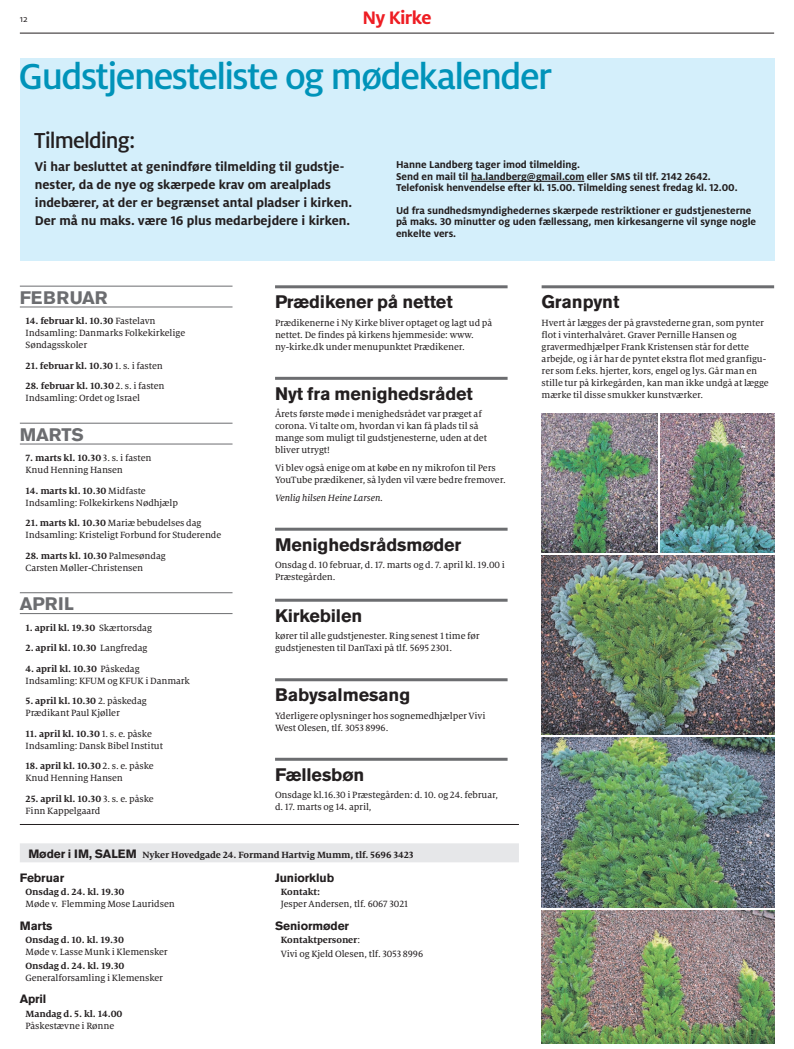
<style>
.page{position:relative;width:794px;height:1049px;background:#fff}
.page>*{position:absolute;margin:0;border:0;box-sizing:border-box;transform-origin:0 0}
.t1{font:500 40px "Milo OT";letter-spacing:-.04em;color:#0093b9}
.t2{font:500 24px "Milo OT";letter-spacing:-.04em;color:#231f20}
.t3{font:700 20px "Milo OT";letter-spacing:-.035em;color:#ee1d23}
.t4{font:700 18px "Akzidenz Grotesk BE";letter-spacing:-.01em;color:#231f20}
.t5{font:700 18px "Akzidenz Grotesk BE";letter-spacing:-.01em;color:#6c6d70}
.t6{font:700 18px "Akzidenz Grotesk BE";letter-spacing:.015em;color:#6c6d70}
.t7{font:700 14px/18px "Milo OT";letter-spacing:-.005em;color:#231f20}
.t8{font:700 12px "Akzidenz Grotesk BE";letter-spacing:-.01em;color:#231f20}
.t9{font:700 11px/11.5px "Milo OT";letter-spacing:-.005em;color:#231f20}
.t10{font:10px/12px "Milo Serif OT Text";letter-spacing:-.01em;color:#231f20}
.t11{font:700 10px "Milo Serif OT";letter-spacing:-.01em;color:#231f20}
.t12{font:10px "Milo Serif OT Text Ita";letter-spacing:-.01em;color:#231f20}
.t13{font:10px "Milo OT";color:#231f20}
.s1{font-family:"Milo Serif OT Text";font-weight:400}
.s2{font-family:"Milo Serif OT";font-weight:700}
.s3{font-family:"Akzidenz Grotesk BE";font-size:12px}
</style>
<div class="page">
<hr style="left:20px;top:33px;width:754px;height:1px;background:#231f20">
<div style="left:20px;top:58px;width:754px;height:203px;background:#d4effb"></div>
<hr style="left:20px;top:286px;width:212px;height:1px;background:#6c6d70">
<hr style="left:20px;top:306px;width:212px;height:1px;background:#6c6d70">
<hr style="left:20px;top:423px;width:212px;height:1px;background:#6c6d70">
<hr style="left:20px;top:443px;width:212px;height:1px;background:#6c6d70">
<hr style="left:20px;top:592px;width:212px;height:1px;background:#6c6d70">
<hr style="left:20px;top:613px;width:212px;height:1px;background:#6c6d70">
<hr style="left:275px;top:285px;width:232px;height:3px;background:#6c6d70">
<hr style="left:275px;top:377px;width:232px;height:3px;background:#6c6d70">
<hr style="left:275px;top:528px;width:232px;height:3px;background:#6c6d70">
<hr style="left:275px;top:599px;width:232px;height:3px;background:#6c6d70">
<hr style="left:275px;top:678px;width:232px;height:3px;background:#6c6d70">
<hr style="left:275px;top:758px;width:232px;height:3px;background:#6c6d70">
<hr style="left:541px;top:285px;width:233px;height:3px;background:#6c6d70">
<div style="left:20px;top:843px;width:499px;height:19px;background:#e6e7e9"></div>
<hr style="left:471px;top:181px;width:113px;height:1px;background:#231f20">
<img style="left:541px;top:414px;width:117px;height:138px">
<img style="left:660px;top:414px;width:114px;height:138px">
<img style="left:541px;top:556px;width:233px;height:178px">
<img style="left:541px;top:737px;width:233px;height:170px">
<img style="left:541px;top:910px;width:233px;height:133px">
<hr style="left:20px;top:824px;width:499px;height:1px;background:#231f20">
<p class="t13" style="left:20px;top:14px;width:9px">12</p>
<h3 class="t3" style="left:362px;top:7px;width:70px">Ny Kirke</h3>
<h1 class="t1" style="left:18px;top:55px;width:535px">Gudstjenesteliste og mødekalender</h1>
<h2 class="t2" style="left:34px;top:127px;width:103px">Tilmelding:</h2>
<h3 class="t7" style="left:35px;top:157px;width:319px">Vi har besluttet at genindføre tilmelding til gudstje&shy;nester, da de nye og skærpede krav om arealplads indebærer, at der er begrænset antal pladser i kirken.<br>Der må nu maks. være 16 plus medarbejdere i kirken.</h3>
<p class="t9" style="left:396px;top:159px;width:343px">Hanne Landberg tager imod tilmelding.<br>Send en mail til ha.landberg@gmail.com eller SMS til tlf. 2142 2642.<br>Telefonisk henvendelse efter kl. 15.00. Tilmelding senest fredag kl. 12.00.</p>
<p class="t9" style="left:396px;top:205px;width:362px">Ud fra sundhedsmyndighedernes skærpede restriktioner er gudstjenesterne på maks. 30 minutter og uden fællessang, men kirkesangerne vil synge nogle enkelte vers.</p>
<h3 class="t6" style="left:20px;top:287px;width:89px">FEBRUAR</h3>
<p class="t11" style="left:26px;top:315px;width:131px">14. februar kl. 10.30 <span class="s1">Fastelavn</span></p>
<p class="t10" style="left:26px;top:327px;width:161px">Indsamling: Danmarks Folkekirkelige<br>Søndagsskoler</p>
<p class="t11" style="left:26px;top:360px;width:139px">21. februar kl. 10.30 <span class="s1">1. s. i fasten</span></p>
<p class="t11" style="left:26px;top:380px;width:141px">28. februar kl. 10.30 <span class="s1">2. s. i fasten</span></p>
<p class="t10" style="left:26px;top:392px;width:116px">Indsamling: Ordet og Israel</p>
<h3 class="t5" style="left:20px;top:424px;width:65px">MARTS</h3>
<p class="t11" style="left:26px;top:452px;width:127px">7. marts kl. 10.30 <span class="s1">3. s. i fasten</span></p>
<p class="t10" style="left:26px;top:464px;width:99px">Knud Henning Hansen</p>
<p class="t11" style="left:26px;top:485px;width:122px">14. marts kl. 10.30 <span class="s1">Midfaste</span></p>
<p class="t10" style="left:26px;top:497px;width:154px">Indsamling: Folkekirkens Nødhjælp</p>
<p class="t10" style="left:26px;top:517px;width:197px"><span class="s2">21. marts kl. 10.30</span> Mariæ bebudelses dag<br>Indsamling: Kristeligt Forbund for Studerende</p>
<p class="t11" style="left:26px;top:550px;width:142px">28. marts kl. 10.30 <span class="s1">Palmesøndag</span></p>
<p class="t10" style="left:26px;top:562px;width:119px">Carsten Møller-Christensen</p>
<h3 class="t5" style="left:20px;top:593px;width:56px">APRIL</h3>
<p class="t11" style="left:26px;top:622px;width:128px">1. april kl. 19.30 <span class="s1">Skærtorsdag</span></p>
<p class="t11" style="left:26px;top:642px;width:123px">2. april kl. 10.30 <span class="s1">Langfredag</span></p>
<p class="t11" style="left:26px;top:663px;width:116px">4. april kl. 10.30 <span class="s1">Påskedag</span></p>
<p class="t10" style="left:26px;top:675px;width:166px">Indsamling: KFUM og KFUK i Danmark</p>
<p class="t11" style="left:26px;top:695px;width:123px">5. april kl. 10.30 <span class="s1">2. påskedag</span></p>
<p class="t10" style="left:26px;top:707px;width:96px">Prædikant Paul Kjøller</p>
<p class="t11" style="left:26px;top:728px;width:128px">11. april kl. 10.30 <span class="s1">1. s. e. påske</span></p>
<p class="t10" style="left:26px;top:740px;width:139px">Indsamling: Dansk Bibel Institut</p>
<p class="t11" style="left:26px;top:760px;width:130px">18. april kl. 10.30 <span class="s1">2. s. e. påske</span></p>
<p class="t10" style="left:26px;top:772px;width:99px">Knud Henning Hansen</p>
<p class="t11" style="left:26px;top:793px;width:130px">25. april kl. 10.30 <span class="s1">3. s. e. påske</span></p>
<p class="t10" style="left:26px;top:805px;width:76px">Finn Kappelgaard</p>
<h3 class="t4" style="left:275px;top:291px;width:179px">Prædikener på nettet</h3>
<p class="t10" style="left:275px;top:317px;width:219px">Prædikenerne i Ny Kirke bliver optaget og lagt ud på nettet. De findes på kirkens hjemmeside: www. ny-kirke.dk under menupunktet Prædikener.</p>
<h3 class="t4" style="left:275px;top:383px;width:199px">Nyt fra menighedsrådet</h3>
<p class="t10" style="left:275px;top:408px;width:213px">Årets første møde i menighedsrådet var præget af corona. Vi talte om, hvordan vi kan få plads til så mange som muligt til gudstjenesterne, uden at det bliver utrygt!</p>
<p class="t10" style="left:275px;top:462px;width:232px">Vi blev også enige om at købe en ny mikrofon til Pers<br>YouTube prædikener, så lyden vil være bedre fremover.</p>
<p class="t12" style="left:275px;top:492px;width:109px">Venlig hilsen Heine Larsen.</p>
<h3 class="t4" style="left:275px;top:534px;width:188px">Menighedsrådsmøder</h3>
<p class="t10" style="left:275px;top:559px;width:231px">Onsdag d. 10 februar, d. 17. marts og d. 7. april kl. 19.00 i<br>Præstegården.</p>
<h3 class="t4" style="left:275px;top:605px;width:89px">Kirkebilen</h3>
<p class="t10" style="left:275px;top:630px;width:206px">kører til alle gudstjenester. Ring senest 1 time før gudstjenesten til DanTaxi på tlf. 5695 2301.</p>
<h3 class="t4" style="left:275px;top:684px;width:137px">Babysalmesang</h3>
<p class="t10" style="left:275px;top:710px;width:212px">Yderligere oplysninger hos sognemedhjælper Vivi<br>West Olesen, tlf. 3053 8996.</p>
<h3 class="t4" style="left:275px;top:764px;width:91px">Fællesbøn</h3>
<p class="t10" style="left:275px;top:789px;width:224px">Onsdage kl.16.30 i Præstegården: d. 10. og 24. februar, d. 17. marts og 14. april,</p>
<p class="t11" style="left:28px;top:849px;width:387px"><span class="s3">Møder i IM, SALEM</span> Nyker Hovedgade 24. Formand Hartvig Mumm, tlf. 5696 3423</p>
<p class="t8" style="left:20px;top:871px;width:46px">Februar</p>
<p class="t11" style="left:26px;top:886px;width:101px">Onsdag d. 24. kl. 19.30</p>
<p class="t10" style="left:26px;top:898px;width:151px">Møde v. Flemming Mose Lauridsen</p>
<p class="t8" style="left:20px;top:919px;width:34px">Marts</p>
<p class="t11" style="left:26px;top:934px;width:100px">Onsdag d. 10. kl. 19.30</p>
<p class="t10" style="left:26px;top:946px;width:144px">Møde v. Lasse Munk i Klemensker</p>
<p class="t11" style="left:26px;top:960px;width:101px">Onsdag d. 24. kl. 19.30</p>
<p class="t10" style="left:26px;top:972px;width:139px">Generalforsamling i Klemensker</p>
<p class="t8" style="left:20px;top:992px;width:28px">April</p>
<p class="t11" style="left:26px;top:1008px;width:98px">Mandag d. 5. kl. 14.00</p>
<p class="t10" style="left:26px;top:1020px;width:90px">Påskestævne i Rønne</p>
<p class="t8" style="left:275px;top:871px;width:61px">Juniorklub</p>
<p class="t11" style="left:281px;top:886px;width:41px">Kontakt:</p>
<p class="t10" style="left:281px;top:898px;width:129px">Jesper Andersen, tlf. 6067 3021</p>
<p class="t8" style="left:275px;top:919px;width:76px">Seniormøder</p>
<p class="t11" style="left:281px;top:934px;width:81px">Kontaktpersoner<span class="s1">:</span></p>
<p class="t10" style="left:281px;top:948px;width:144px">Vivi og Kjeld Olesen, tlf. 3053 8996</p>
<h3 class="t4" style="left:541px;top:291px;width:79px">Granpynt</h3>
<p class="t10" style="left:541px;top:317px;width:229px">Hvert år lægges der på gravstederne gran, som pynter flot i vinterhalvåret. Graver Pernille Hansen og gravermedhjælper Frank Kristensen står for dette arbejde, og i år har de pyntet ekstra flot med granfigu&shy;rer som f.eks. hjerter, kors, engel og lys. Går man en stille tur på kirkegården, kan man ikke undgå at lægge mærke til disse smukker kunstværker.</p>
</div>
